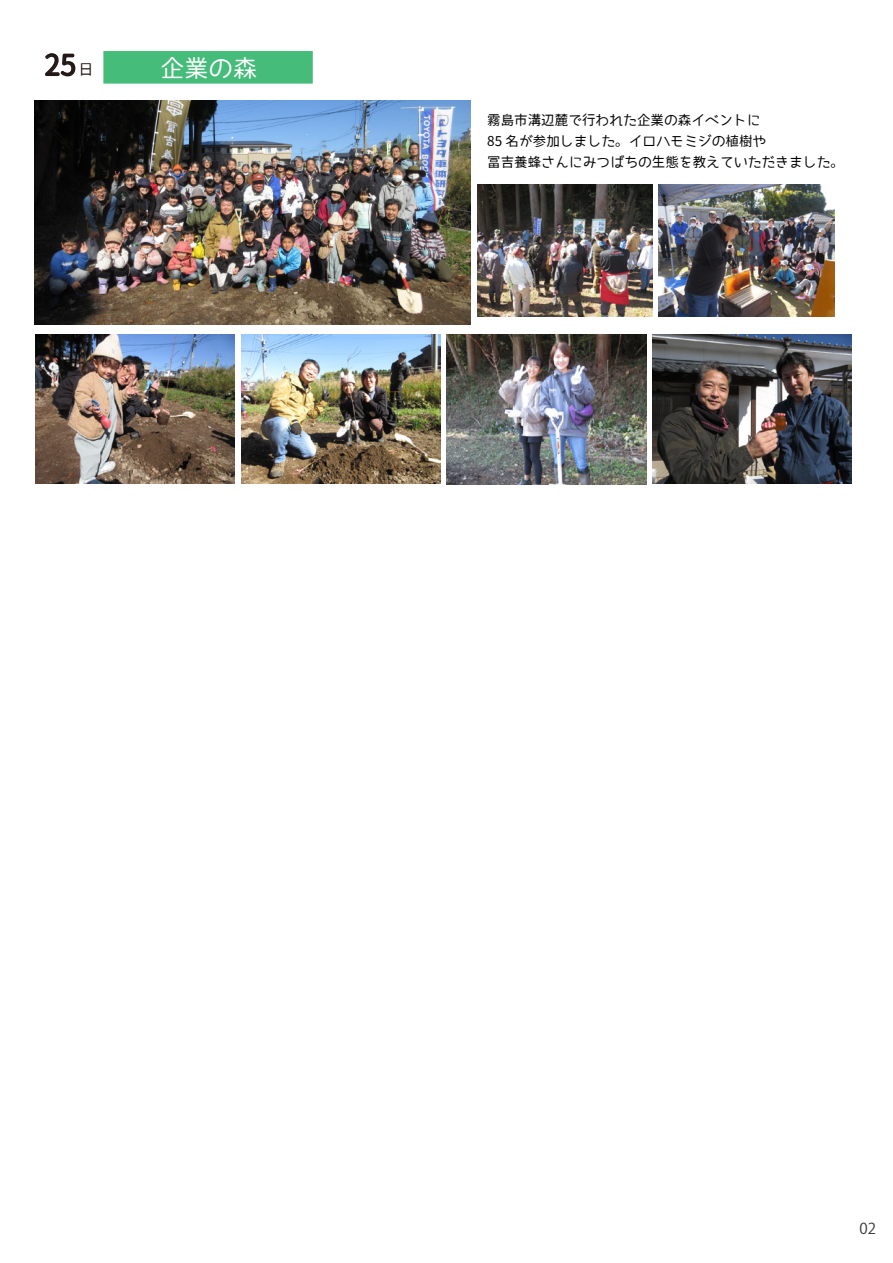
<style>
.page{position:relative;width:893px;height:1263px;background:#fff}
.page>*{position:absolute;margin:0;border:0;box-sizing:border-box;transform-origin:0 0}
.t1{font:28.5px "Yasashisa Plus Gothic L";color:#231815}
.t2{font:24px "Yasashisa Plus Gothic L";color:#fff}
.t3{font:15px "Koz Go Pr 6 N";color:#3e3a39}
.t4{font:13.5px/21px "Yasashisa Plus Gothic L";color:#000}
.s1{font-size:15px}
</style>
<div class="page">
<svg style="left:45px;top:53px;width:31px;height:24px"></svg>
<div style="left:103px;top:51px;width:210px;height:33px;background:#45bc7a;border:2px solid #45bc7a"></div>
<img style="left:35px;top:100px;width:435px;height:225px">
<img style="left:35px;top:335px;width:199px;height:149px">
<img style="left:477px;top:184px;width:176px;height:132px">
<img style="left:241px;top:335px;width:199px;height:149px">
<img style="left:659px;top:184px;width:175px;height:132px">
<img style="left:653px;top:335px;width:199px;height:149px">
<img style="left:446px;top:334px;width:200px;height:151px">
<h1 class="t1" style="left:45px;top:44px;width:50px">25<span class="s1">日</span></h1>
<h2 class="t2" style="left:161px;top:51px;width:98px">企業の森</h2>
<p class="t4" style="left:487px;top:109px;width:358px">霧島市溝辺麓で行われた企業の森イベントに<br>85 名が参加しました。イロハモミジの植樹や<br>冨吉養蜂さんにみつばちの生態を教えていただきました。</p>
<p class="t3" style="left:859px;top:1220px;width:18px">02</p>
</div>
